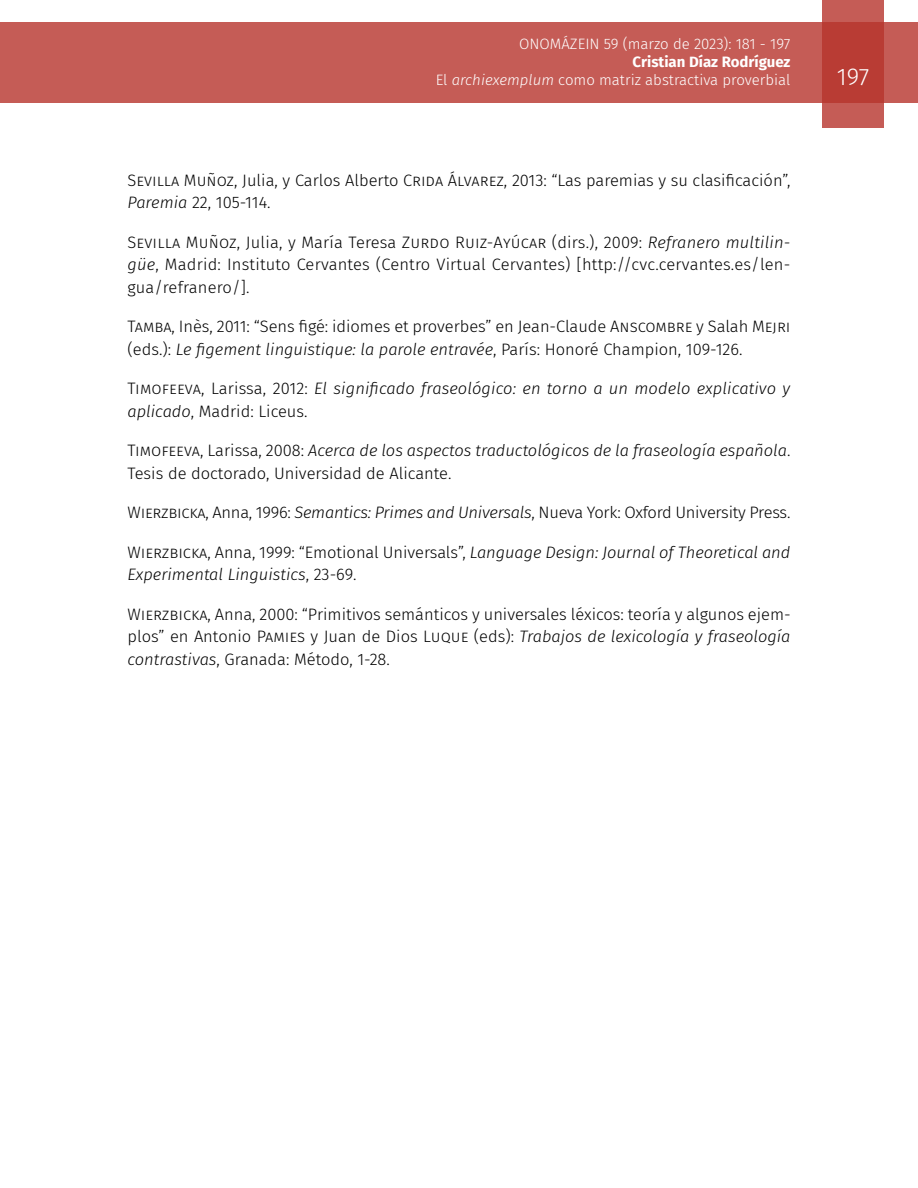
<style>
.page{position:relative;width:918px;height:1188px;background:#fff}
.page>*{position:absolute;margin:0;border:0;box-sizing:border-box;transform-origin:0 0}
.t1{font:300 24px "Fira Sans";color:#fff}
.t2{font:300 16.5px/22.5px "Fira Sans";color:#000}
.t3{font:italic 300 16.5px/22.5px "Fira Sans";letter-spacing:.005em;color:#000}
.t4{font:300 15px/18px "Fira Sans";color:#fff;text-align:right}
.s1{font-weight:700}
.s2{font-style:italic}
.s3{font-style:normal}
</style>
<div class="page">
<div style="left:0;top:23px;width:918px;height:80px;background:#c55c56"></div>
<svg style="left:822px;top:0;width:62px;height:128px;background:#bd4740"></svg>
<p class="t4" style="left:519px;top:35px;width:273px">ONOMÁZEIN 59 (marzo de 2023): 181 - 197</p>
<p class="t4" style="left:436px;top:53px;width:356px"><span class="s1">Cristian Díaz Rodríguez<br></span>El <span class="s2">archiexemplum</span> como matriz abstractiva proverbial</p>
<p class="t2" style="left:128px;top:168px;width:664px">Sevilla Muñoz, Julia, y Carlos Alberto Crida Álvarez, 2013: “Las paremias y su clasificación”,<br><span class="s2">Paremia</span> 22, 105‑114.</p>
<p class="t2" style="left:128px;top:230px;width:664px;text-align:justify">Sevilla Muñoz, Julia, y María Teresa Zurdo Ruiz-Ayúcar (dirs.), 2009: <span class="s2">Refranero multilin&shy;güe</span>, Madrid: Instituto Cervantes (Centro Virtual Cervantes) [http://cvc.cervantes.es/len&shy;gua/refranero/].</p>
<p class="t2" style="left:128px;top:315px;width:664px">Tamba, Inès, 2011: “Sens figé: idiomes et proverbes” en Jean-Claude Anscombre y Salah Mejri (eds.): <span class="s2">Le figement linguistique: la parole entravée</span>, París: Honoré Champion, 109‑126.</p>
<p class="t3" style="left:128px;top:377px;width:664px"><span class="s3">Timofeeva, Larissa, 2012:</span> El significado fraseológico: en torno a un modelo explicativo y aplicado<span class="s3">, Madrid: Liceus.</span></p>
<p class="t2" style="left:128px;top:439px;width:664px">Timofeeva, Larissa, 2008: <span class="s2">Acerca de los aspectos traductológicos de la fraseología española</span>.<br>Tesis de doctorado, Universidad de Alicante.</p>
<p class="t2" style="left:128px;top:501px;width:664px">Wierzbicka, Anna, 1996: <span class="s2">Semantics: Primes and Universals</span>, Nueva York: Oxford University Press.</p>
<p class="t3" style="left:128px;top:541px;width:664px"><span class="s3">Wierzbicka, Anna, 1999: “Emotional Universals”,</span> Language Design: Journal of Theoretical and<br>Experimental Linguistics<span class="s3">, 23‑69.</span></p>
<p class="t2" style="left:128px;top:602px;width:665px;text-align:justify">Wierzbicka, Anna, 2000: “Primitivos semánticos y universales léxicos: teoría y algunos ejem&shy;plos” en Antonio Pamies y Juan de Dios Luque (eds): <span class="s2">Trabajos de lexicología y fraseología contrastivas</span>, Granada: Método, 1‑28.</p>
<h1 class="t1" style="left:837px;top:60px;width:34px">197</h1>
</div>
